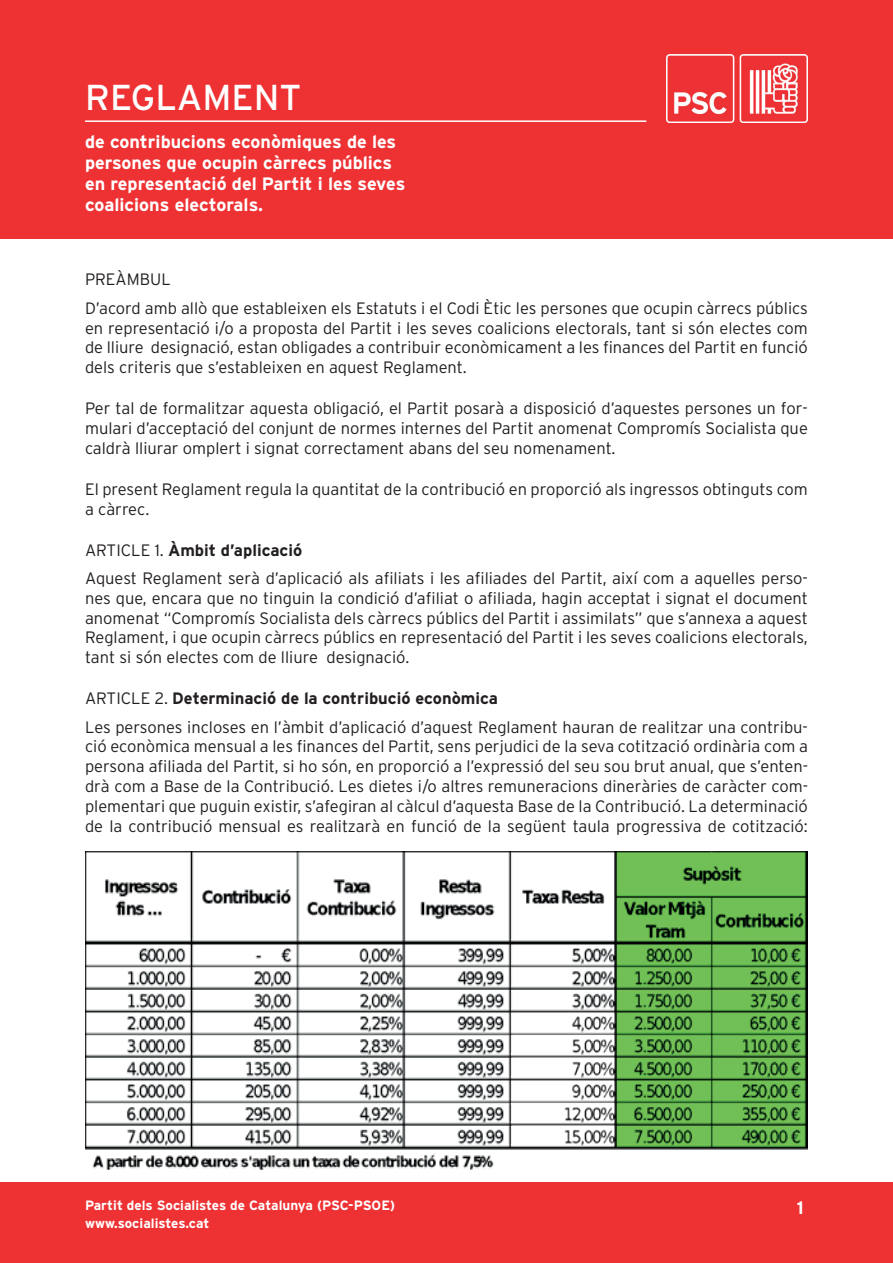
<style>
.page{position:relative;width:893px;height:1263px;background:#fff}
.page>*{position:absolute;margin:0;border:0;box-sizing:border-box;transform-origin:0 0}
.t1{font:36px "Interstate";color:#fff}
.t2{font:700 18px/21px "Interstate";color:#fff}
.t3{font:300 16.5px/19.8px "Interstate";color:#231f20}
.t4{font:700 13.5px/18px "Interstate";color:#fff}
.s1{font-weight:700}
</style>
<div class="page">
<div style="left:0;top:0;width:893px;height:238px;background:#ee3234"></div>
<img style="left:667px;top:54px;width:141px;height:68px">
<img style="left:85px;top:851px;width:723px;height:319px">
<hr style="left:85px;top:120px;width:561px;height:2px;background:#fff">
<div style="left:0;top:1182px;width:893px;height:81px;background:#ee3234"></div>
<h1 class="t1" style="left:85px;top:77px;width:218px">REGLAMENT</h1>
<p class="t2" style="left:85px;top:131px;width:322px">de contribucions econòmiques de les persones que ocupin càrrecs públics en representació del Partit i les seves coalicions electorals.</p>
<p class="t3" style="left:85px;top:265px;width:724px;line-height:28.3px">PREÀMBUL<br>D’acord amb allò que estableixen els Estatuts i el Codi Ètic les persones que ocupin càrrecs públics</p>
<p class="t3" style="left:85px;top:318px;width:724px;text-align:justify">en representació i/o a proposta del Partit i les seves coalicions electorals, tant si són electes com de lliure designació, estan obligades a contribuir econòmicament a les finances del Partit en funció dels criteris que s’estableixen en aquest Reglament.</p>
<p class="t3" style="left:85px;top:398px;width:724px;text-align:justify">Per tal de formalitzar aquesta obligació, el Partit posarà a disposició d’aquestes persones un for&shy;mulari d’acceptació del conjunt de normes internes del Partit anomenat Compromís Socialista que caldrà lliurar omplert i signat correctament abans del seu nomenament.</p>
<p class="t3" style="left:85px;top:479px;width:724px">El present Reglament regula la quantitat de la contribució en proporció als ingressos obtinguts com a càrrec.</p>
<p class="t3" style="left:85px;top:536px;width:724px;line-height:28.3px">ARTICLE 1. <span class="s1">Àmbit d’aplicació<br></span>Aquest Reglament serà d’aplicació als afiliats i les afiliades del Partit, així com a aquelles perso-</p>
<p class="t3" style="left:85px;top:588px;width:724px;text-align:justify">nes que, encara que no tinguin la condició d’afiliat o afiliada, hagin acceptat i signat el document anomenat “Compromís Socialista dels càrrecs públics del Partit i assimilats” que s’annexa a aquest Reglament, i que ocupin càrrecs públics en representació del Partit i les seves coalicions electorals, tant si són electes com de lliure designació.</p>
<p class="t3" style="left:85px;top:684px;width:724px;line-height:28.3px">ARTICLE 2. <span class="s1">Determinació de la contribució econòmica<br></span>Les persones incloses en l’àmbit d’aplicació d’aquest Reglament hauran de realitzar una contribu-</p>
<p class="t3" style="left:85px;top:736px;width:724px;text-align:justify">ció econòmica mensual a les finances del Partit, sens perjudici de la seva cotització ordinària com a persona afiliada del Partit, si ho són, en proporció a l’expressió del seu sou brut anual, que s’enten&shy;drà com a Base de la Contribució. Les dietes i/o altres remuneracions dineràries de caràcter com&shy;plementari que puguin existir, s’afegiran al càlcul d’aquesta Base de la Contribució. La determinació de la contribució mensual es realitzarà en funció de la següent taula progressiva de cotització:</p>
<p class="t4" style="left:85px;top:1196px;width:312px">Partit dels Socialistes de Catalunya (PSC-PSOE) www.socialistes.cat</p>
<p class="t2" style="left:797px;top:1197px;width:8px">1</p>
</div>
